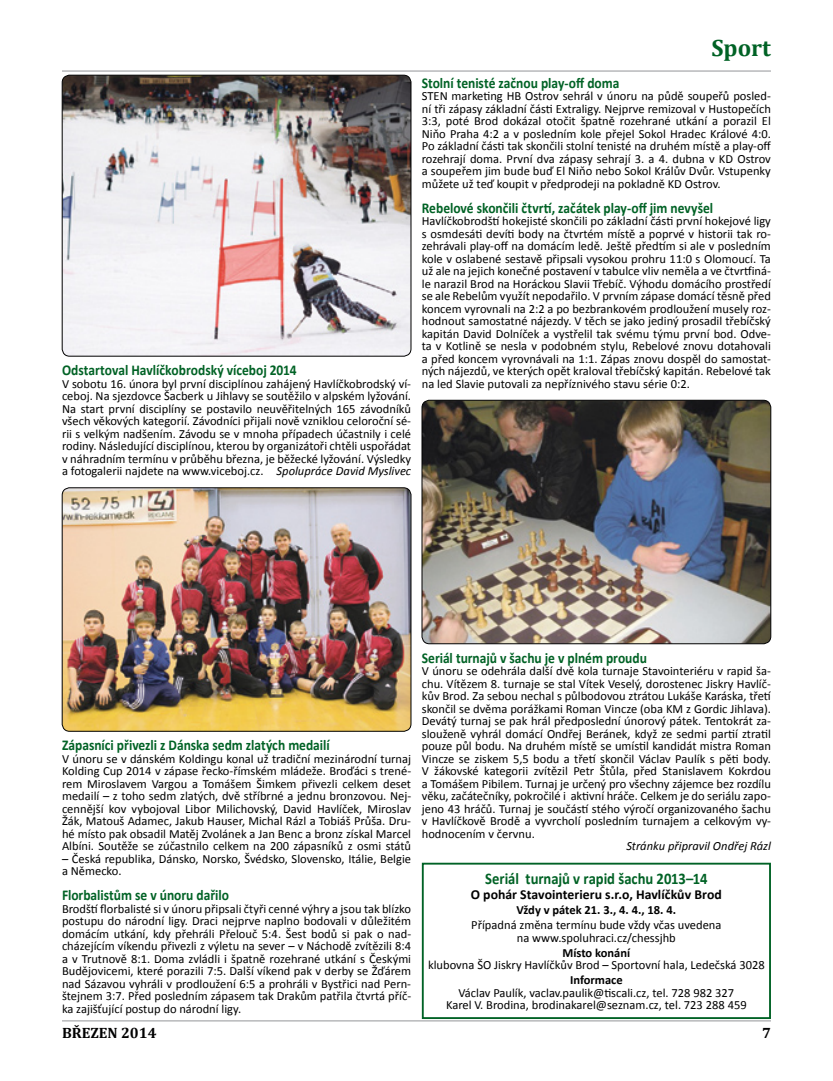
<style>
.page{position:relative;width:833px;height:1081px;background:#fff}
.page>*{position:absolute;margin:0;border:0;box-sizing:border-box;transform-origin:0 0}
.t1{font:700 23.75px "Cambria";color:#006225}
.t2{font:700 16.25px "Calibri";letter-spacing:-.005em;color:#006225;scale:.9 1}
.t3{font:700 15px "Calibri";color:#006225;scale:.9 1}
.t4{font:700 15px "Cambria";color:#000}
.t5{font:700 13.75px "Calibri";color:#000}
.t6{font:12.5px/12.5px "Calibri";color:#000;text-align:justify}
.t7{font:700 12.5px "Calibri";color:#000}
.t8{font:italic 12.5px "Calibri";color:#000}
.s1{font-style:italic}
</style>
<div class="page">
<hr style="left:62px;top:71px;width:709px;height:1px;background:#939598">
<hr style="left:62px;top:1020px;width:709px;height:1px;background:#939598">
<img style="left:62px;top:75px;width:349px;height:281px">
<div style="left:62px;top:75px;width:349px;height:281px;border:1px solid #000;border-radius:8px"></div>
<img style="left:62px;top:488px;width:349px;height:243px">
<div style="left:62px;top:487px;width:349px;height:244px;border:1px solid #000;border-radius:8px"></div>
<img style="left:422px;top:400px;width:349px;height:244px">
<div style="left:422px;top:400px;width:349px;height:244px;border:1px solid #000;border-radius:8px"></div>
<div style="left:422px;top:863px;width:349px;height:156px;border:2px solid #006225"></div>
<p class="t3" style="left:62px;top:361px;width:262px">Odstartoval Havlíčkobrodský víceboj 2014</p>
<p class="t6" style="left:62px;top:377px;width:351px">V sobotu 16. února byl první disciplínou zahájený Havlíčkobrodský ví&shy;ceboj. Na sjezdovce Šacberk u Jihlavy se soutěžilo v alpském lyžování.<br>Na start první disciplíny se postavilo neuvěřitelných 165 závodníků všech věkových kategorií. Závodníci přijali nově vzniklou celoroční sé&shy;rii s velkým nadšením. Závodu se v mnoha případech účastnily i celé rodiny. Následující disciplínou, kterou by organizátoři chtěli uspořádat v náhradním termínu v průběhu března, je běžecké lyžování. Výsledky a fotogalerii najdete na www.viceboj.cz. <span class="s1">Spolupráce David Myslivec</span></p>
<h1 class="t1" style="left:711px;top:33px;width:61px">Sport</h1>
<p class="t3" style="left:422px;top:73px;width:221px">Stolní tenisté začnou play-off doma</p>
<p class="t6" style="left:422px;top:89px;width:351px">STEN marketing HB Ostrov sehrál v únoru na půdě soupeřů posled&shy;ní tři zápasy základní části Extraligy. Nejprve remizoval v Hustopečích 3:3, poté Brod dokázal otočit špatně rozehrané utkání a porazil El Niňo Praha 4:2 a v posledním kole přejel Sokol Hradec Králové 4:0.<br>Po základní části tak skončili stolní tenisté na druhém místě a play-off rozehrají doma. První dva zápasy sehrají 3. a 4. dubna v KD Ostrov a soupeřem jim bude buď El Niňo nebo Sokol Králův Dvůr. Vstupenky můžete už teď koupit v předprodeji na pokladně KD Ostrov.</p>
<p class="t3" style="left:422px;top:198px;width:325px">Rebelové skončili čtvrtí, začátek play-off jim nevyšel</p>
<p class="t6" style="left:422px;top:214px;width:351px">Havlíčkobrodští hokejisté skončili po základní části první hokejové ligy s osmdesáti devíti body na čtvrtém místě a poprvé v historii tak ro&shy;zehrávali play-off na domácím ledě. Ještě předtím si ale v posledním kole v oslabené sestavě připsali vysokou prohru 11:0 s Olomoucí. Ta už ale na jejich konečné postavení v tabulce vliv neměla a ve čtvrtfiná&shy;le narazil Brod na Horáckou Slavii Třebíč. Výhodu domácího prostředí se ale Rebelům využít nepodařilo. V prvním zápase domácí těsně před koncem vyrovnali na 2:2 a po bezbrankovém prodloužení musely roz&shy;hodnout samostatné nájezdy. V těch se jako jediný prosadil třebíčský kapitán David Dolníček a vystřelil tak svému týmu první bod. Odve&shy;ta v Kotlině se nesla v podobném stylu, Rebelové znovu dotahovali a před koncem vyrovnávali na 1:1. Zápas znovu dospěl do samostat&shy;ných nájezdů, ve kterých opět kraloval třebíčský kapitán. Rebelové tak na led Slavie putovali za nepříznivého stavu série 0:2.</p>
<p class="t3" style="left:62px;top:736px;width:299px">Zápasníci přivezli z Dánska sedm zlatých medailí</p>
<p class="t6" style="left:62px;top:752px;width:351px">V únoru se v dánském Koldingu konal už tradiční mezinárodní turnaj Kolding Cup 2014 v zápase řecko-římském mládeže. Broďáci s trené&shy;rem Miroslavem Vargou a Tomášem Šimkem přivezli celkem deset medailí – z toho sedm zlatých, dvě stříbrné a jednu bronzovou. Nej&shy;cennější kov vybojoval Libor Milichovský, David Havlíček, Miroslav Žák, Matouš Adamec, Jakub Hauser, Michal Rázl a Tobiáš Průša. Dru&shy;hé místo pak obsadil Matěj Zvolánek a Jan Benc a bronz získal Marcel Albíni. Soutěže se zúčastnilo celkem na 200 zápasníků z osmi států</p>
<p class="t6" style="left:62px;top:852px;width:350px">– Česká republika, Dánsko, Norsko, Švédsko, Slovensko, Itálie, Belgie a Německo.</p>
<p class="t3" style="left:62px;top:886px;width:187px">Florbalistům se v únoru dařilo</p>
<p class="t6" style="left:62px;top:902px;width:351px">Brodští florbalisté si v únoru připsali čtyři cenné výhry a jsou tak blízko postupu do národní ligy. Draci nejprve naplno bodovali v důležitém domácím utkání, kdy přehráli Přelouč 5:4. Šest bodů si pak o nad&shy;cházejícím víkendu přivezli z výletu na sever – v Náchodě zvítězili 8:4 a v Trutnově 8:1. Doma zvládli i špatně rozehrané utkání s Českými Budějovicemi, které porazili 7:5. Další víkend pak v derby se Žďárem nad Sázavou vyhráli v prodloužení 6:5 a prohráli v Bystřici nad Pern&shy;štejnem 3:7. Před posledním zápasem tak Drakům patřila čtvrtá příč&shy;ka zajišťující postup do národní ligy.</p>
<p class="t3" style="left:422px;top:648px;width:252px">Seriál turnajů v šachu je v plném proudu</p>
<p class="t6" style="left:422px;top:664px;width:351px">V únoru se odehrála další dvě kola turnaje Stavointeriéru v rapid ša&shy;chu. Vítězem 8. turnaje se stal Vítek Veselý, dorostenec Jiskry Havlíč&shy;kův Brod. Za sebou nechal s půlbodovou ztrátou Lukáše Karáska, třetí skončil se dvěma porážkami Roman Vincze (oba KM z Gordic Jihlava).<br>Devátý turnaj se pak hrál předposlední únorový pátek. Tentokrát za&shy;slouženě vyhrál domácí Ondřej Beránek, když ze sedmi partií ztratil pouze půl bodu. Na druhém místě se umístil kandidát mistra Roman Vincze se ziskem 5,5 bodu a třetí skončil Václav Paulík s pěti body.<br>V žákovské kategorii zvítězil Petr Štůla, před Stanislavem Kokrdou a Tomášem Pibilem. Turnaj je určený pro všechny zájemce bez rozdílu věku, začátečníky, pokročilé i aktivní hráče. Celkem je do seriálu zapo&shy;jeno 43 hráčů. Turnaj je součástí stého výročí organizovaného šachu v Havlíčkově Brodě a vyvrcholí posledním turnajem a celkovým vy&shy;hodnocením v červnu.</p>
<p class="t8" style="left:626px;top:838px;width:146px">Stránku připravil Ondřej Rázl</p>
<h2 class="t2" style="left:485px;top:869px;width:248px">Seriál turnajů v rapid šachu 2013–14</h2>
<p class="t5" style="left:471px;top:886px;width:252px">O pohár Stavointerieru s.r.o, Havlíčkův Brod</p>
<p class="t7" style="left:516px;top:902px;width:161px">Vždy v pátek 21. 3., 4. 4., 18. 4.</p>
<p class="t6" style="left:471px;top:918px;width:252px;text-align:center">Případná změna termínu bude vždy včas uvedena na www.spoluhraci.cz/chessjhb</p>
<p class="t7" style="left:562px;top:945px;width:69px">Místo konání</p>
<p class="t6" style="left:428px;top:958px;width:338px">klubovna ŠO Jiskry Havlíčkův Brod – Sportovní hala, Ledečská 3028</p>
<p class="t7" style="left:570px;top:972px;width:54px">Informace</p>
<p class="t6" style="left:446px;top:986px;width:302px;text-align:center">Václav Paulík, vaclav.paulik@tiscali.cz, tel. 728 982 327<br>Karel V. Brodina, brodinakarel@seznam.cz, tel. 723 288 459</p>
<p class="t4" style="left:62px;top:1024px;width:96px">BŘEZEN 2014</p>
<p class="t4" style="left:762px;top:1024px;width:10px">7</p>
</div>
